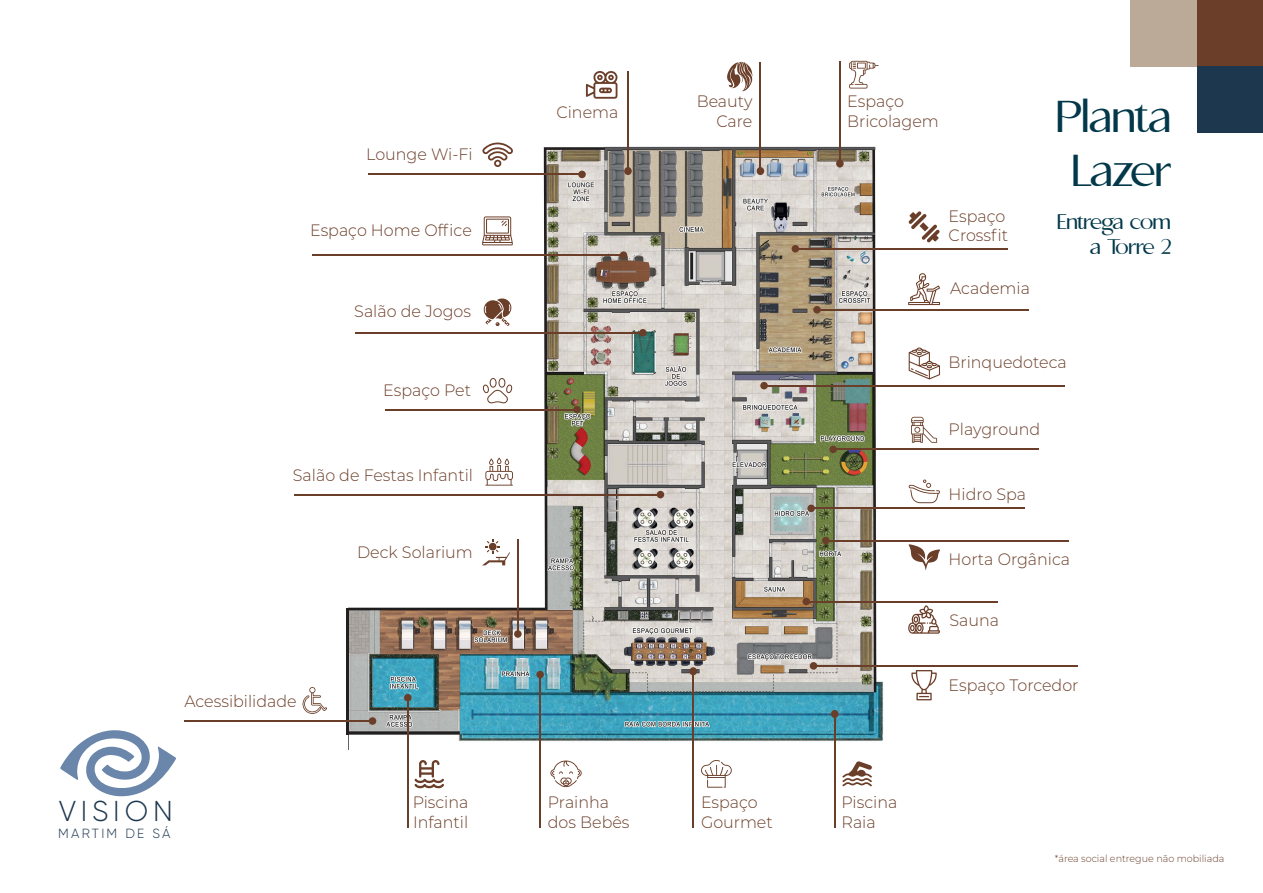
<style>
.page{position:relative;width:1263px;height:893px;background:#fff}
.page>*{position:absolute;margin:0;border:0;box-sizing:border-box;transform-origin:0 0}
.t1{font:44.55px/53.6px "APOLLO";color:#023849;text-align:center}
.t2{font:300 28.8px "Gilroy";letter-spacing:.17em;color:#1d374f}
.t3{font:21.15px/25.3px "APOLLO";letter-spacing:-.005em;color:#023849;text-align:right}
.t4{font:300 16.5px/19.8px "Montserrat";color:#6b3e29}
.t5{font:300 13.2px "Gilroy";letter-spacing:.17em;color:#1d374f}
.t6{font:100 9.9px "Montserrat";color:#6b3e29}
</style>
<div class="page">
<div style="left:1197px;top:0;width:66px;height:66px;background:#6b3e29"></div>
<div style="left:1131px;top:0;width:66px;height:66px;background:#baaa97"></div>
<div style="left:1197px;top:66px;width:66px;height:66px;background:#1d374f"></div>
<svg style="left:60px;top:730px;width:116px;height:67px"></svg>
<img style="left:349px;top:146px;width:560px;height:596px">
<hr style="left:346px;top:608px;width:3px;height:127px;background:#231f20">
<svg style="left:908px;top:211px;width:31px;height:31px"></svg>
<svg style="left:919px;top:222px;width:10px;height:9px"></svg>
<svg style="left:908px;top:273px;width:32px;height:32px"></svg>
<svg style="left:908px;top:605px;width:32px;height:29px"></svg>
<svg style="left:911px;top:417px;width:26px;height:26px"></svg>
<svg style="left:415px;top:760px;width:29px;height:29px"></svg>
<svg style="left:482px;top:539px;width:28px;height:26px"></svg>
<svg style="left:909px;top:544px;width:31px;height:26px"></svg>
<svg style="left:909px;top:480px;width:31px;height:23px"></svg>
<svg style="left:909px;top:347px;width:31px;height:32px"></svg>
<svg style="left:911px;top:670px;width:26px;height:30px"></svg>
<svg style="left:484px;top:298px;width:27px;height:28px"></svg>
<svg style="left:482px;top:142px;width:31px;height:25px"></svg>
<svg style="left:483px;top:378px;width:29px;height:26px"></svg>
<svg style="left:485px;top:458px;width:28px;height:28px"></svg>
<svg style="left:482px;top:216px;width:31px;height:29px"></svg>
<hr style="left:814px;top:665px;width:264px;height:2px;background:#6b3e29">
<div style="left:810px;top:662px;width:7px;height:8px;background:#6b3e29;border-radius:50%"></div>
<hr style="left:808px;top:601px;width:189px;height:1px;background:#6b3e29">
<div style="left:802px;top:598px;width:8px;height:7px;background:#6b3e29;border-radius:50%"></div>
<hr style="left:827px;top:540px;width:241px;height:1px;background:#6b3e29">
<div style="left:822px;top:537px;width:7px;height:7px;background:#6b3e29;border-radius:50%"></div>
<hr style="left:812px;top:507px;width:212px;height:2px;background:#6b3e29">
<div style="left:807px;top:505px;width:8px;height:7px;background:#6b3e29;border-radius:50%"></div>
<hr style="left:834px;top:448px;width:205px;height:2px;background:#6b3e29">
<div style="left:829px;top:446px;width:8px;height:7px;background:#6b3e29;border-radius:50%"></div>
<hr style="left:765px;top:385px;width:300px;height:2px;background:#6b3e29">
<div style="left:760px;top:382px;width:8px;height:7px;background:#6b3e29;border-radius:50%"></div>
<hr style="left:818px;top:309px;width:210px;height:2px;background:#6b3e29">
<div style="left:813px;top:306px;width:8px;height:8px;background:#6b3e29;border-radius:50%"></div>
<hr style="left:798px;top:248px;width:209px;height:2px;background:#6b3e29">
<div style="left:792px;top:245px;width:7px;height:7px;background:#6b3e29;border-radius:50%"></div>
<hr style="left:368px;top:173px;width:211px;height:2px;background:#6b3e29">
<div style="left:578px;top:171px;width:8px;height:7px;background:#6b3e29;border-radius:50%"></div>
<hr style="left:312px;top:254px;width:308px;height:2px;background:#6b3e29">
<div style="left:620px;top:251px;width:7px;height:8px;background:#6b3e29;border-radius:50%"></div>
<hr style="left:355px;top:332px;width:286px;height:2px;background:#6b3e29">
<div style="left:639px;top:329px;width:8px;height:8px;background:#6b3e29;border-radius:50%"></div>
<hr style="left:385px;top:409px;width:190px;height:1px;background:#6b3e29">
<div style="left:573px;top:406px;width:8px;height:7px;background:#6b3e29;border-radius:50%"></div>
<hr style="left:294px;top:494px;width:366px;height:2px;background:#6b3e29">
<div style="left:657px;top:491px;width:7px;height:7px;background:#6b3e29;border-radius:50%"></div>
<hr style="left:517px;top:539px;width:2px;height:92px;background:#6b3e29">
<div style="left:514px;top:630px;width:8px;height:8px;background:#6b3e29;border-radius:50%"></div>
<hr style="left:407px;top:699px;width:2px;height:129px;background:#6b3e29">
<div style="left:404px;top:694px;width:8px;height:7px;background:#6b3e29;border-radius:50%"></div>
<hr style="left:184px;top:720px;width:185px;height:2px;background:#6b3e29">
<div style="left:369px;top:717px;width:7px;height:8px;background:#6b3e29;border-radius:50%"></div>
<hr style="left:539px;top:675px;width:2px;height:153px;background:#6b3e29">
<div style="left:536px;top:671px;width:8px;height:7px;background:#6b3e29;border-radius:50%"></div>
<hr style="left:692px;top:673px;width:2px;height:155px;background:#6b3e29">
<div style="left:689px;top:667px;width:8px;height:8px;background:#6b3e29;border-radius:50%"></div>
<hr style="left:834px;top:717px;width:2px;height:111px;background:#6b3e29">
<div style="left:831px;top:710px;width:7px;height:8px;background:#6b3e29;border-radius:50%"></div>
<hr style="left:839px;top:61px;width:2px;height:99px;background:#6b3e29">
<div style="left:836px;top:159px;width:8px;height:9px;background:#6b3e29;border-radius:50%"></div>
<hr style="left:759px;top:62px;width:2px;height:106px;background:#6b3e29">
<div style="left:757px;top:167px;width:7px;height:8px;background:#6b3e29;border-radius:50%"></div>
<hr style="left:627px;top:72px;width:2px;height:96px;background:#6b3e29">
<div style="left:624px;top:167px;width:8px;height:8px;background:#6b3e29;border-radius:50%"></div>
<svg style="left:586px;top:71px;width:32px;height:28px"></svg>
<svg style="left:849px;top:61px;width:30px;height:28px"></svg>
<svg style="left:727px;top:62px;width:25px;height:29px"></svg>
<svg style="left:842px;top:761px;width:30px;height:25px"></svg>
<svg style="left:302px;top:687px;width:25px;height:27px"></svg>
<svg style="left:550px;top:760px;width:32px;height:27px"></svg>
<svg style="left:701px;top:760px;width:31px;height:28px"></svg>
<p class="t4" style="left:366px;top:144px;width:108px">Lounge Wi-Fi</p>
<p class="t4" style="left:310px;top:220px;width:163px">Espaço Home Office</p>
<p class="t4" style="left:354px;top:301px;width:118px">Salão de Jogos</p>
<p class="t4" style="left:383px;top:380px;width:89px">Espaço Pet</p>
<p class="t4" style="left:293px;top:464px;width:182px">Salão de Festas Infantil</p>
<p class="t4" style="left:357px;top:542px;width:117px">Deck Solarium</p>
<p class="t4" style="left:184px;top:691px;width:114px">Acessibilidade</p>
<h2 class="t2" style="left:59px;top:794px;width:116px">VISION</h2>
<p class="t5" style="left:58px;top:826px;width:114px">MARTIM DE SÁ</p>
<p class="t4" style="left:413px;top:792px;width:57px">Piscina<br>Infantil</p>
<p class="t4" style="left:556px;top:102px;width:64px">Cinema</p>
<p class="t4" style="left:697px;top:91px;width:57px;text-align:right">Beauty<br>Care</p>
<p class="t4" style="left:847px;top:91px;width:93px">Espaço<br>Bricolagem</p>
<p class="t4" style="left:948px;top:205px;width:61px">Espaço<br>Crossfit</p>
<p class="t4" style="left:950px;top:278px;width:81px">Academia</p>
<h1 class="t1" style="left:1056px;top:90px;width:116px">Planta<br>Lazer</h1>
<p class="t3" style="left:1057px;top:209px;width:115px">Entrega com a Torre 2</p>
<p class="t4" style="left:948px;top:352px;width:120px">Brinquedoteca</p>
<p class="t4" style="left:948px;top:418px;width:93px">Playground</p>
<p class="t4" style="left:948px;top:484px;width:79px">Hidro Spa</p>
<p class="t4" style="left:948px;top:548px;width:123px">Horta Orgânica</p>
<p class="t4" style="left:949px;top:610px;width:51px">Sauna</p>
<p class="t4" style="left:948px;top:675px;width:131px">Espaço Torcedor</p>
<p class="t4" style="left:548px;top:792px;width:83px">Prainha dos Bebês</p>
<p class="t4" style="left:701px;top:792px;width:73px">Espaço<br>Gourmet</p>
<p class="t4" style="left:842px;top:792px;width:57px">Piscina<br>Raia</p>
<p class="t6" style="left:1055px;top:852px;width:171px">*área social entregue não mobiliada</p>
</div>
